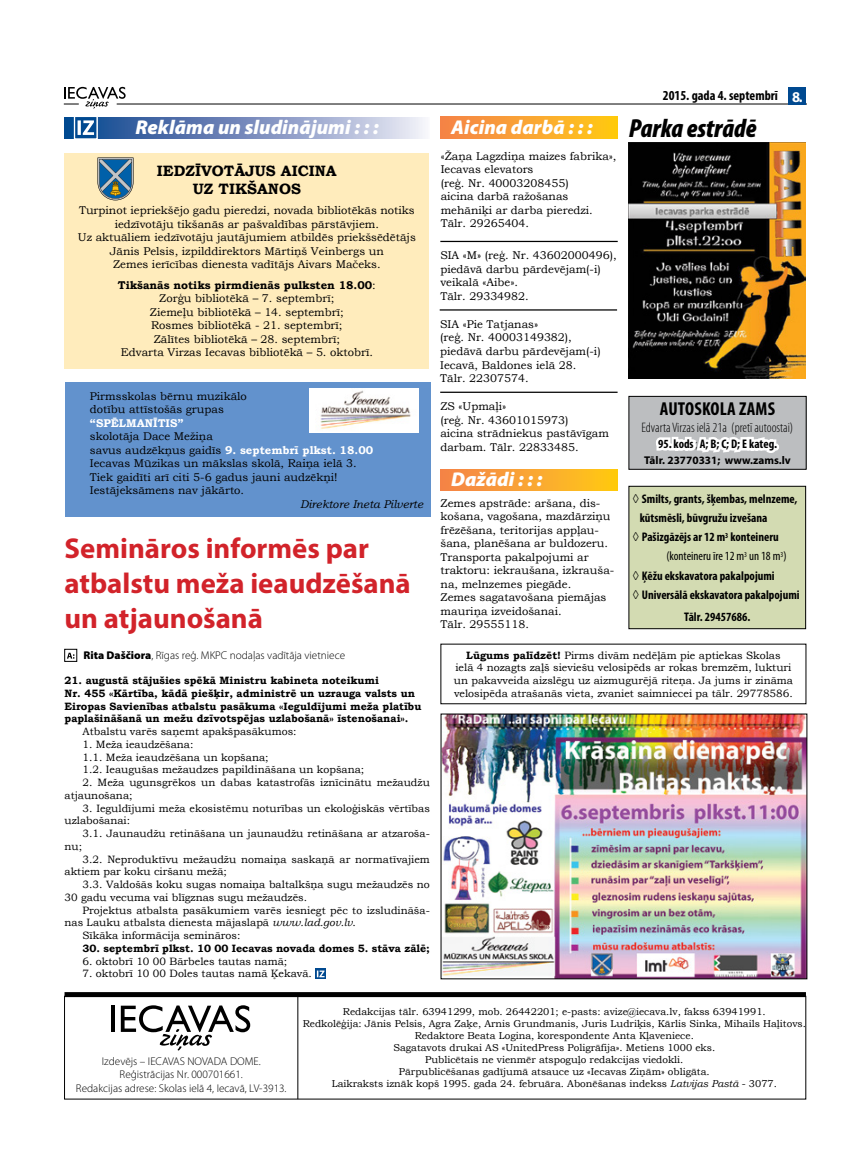
<style>
.page{position:relative;width:851px;height:1170px;background:#fff}
.page>*{position:absolute;margin:0;border:0;box-sizing:border-box;transform-origin:0 0}
.t1{font:700 28.75px/34.5px "Myriad Pro";color:#d2232a}
.t2{font:italic 900 condensed 26.25px "Myriad Pro";color:#000}
.t3{font:italic 900 20px "Myriad Pro";color:#fff}
.t4{font:700 condensed 18.75px "Myriad Pro";letter-spacing:.01em;color:#000}
.t5{font:700 15px/18px "Bookman Old Style";color:#000;text-align:center}
.t6{font:700 15px "Myriad Pro";color:#fff}
.t7{font:300 condensed 13.75px "Myriad Pro";color:#000}
.t8{font:700 condensed 13.75px "Myriad Pro";color:#000}
.t9{font:700 condensed 12.5px "Myriad Pro";color:#000}
.t10{font:condensed 12.5px "Myriad Pro";color:#000}
.t11{font:11.25px/13.5px "Bookman Old Style";color:#000}
.t12{font:300 11.25px/13.5px "Myriad Pro";color:#000;text-align:center}
.t13{font:700 11.25px "Myriad Pro";color:#000}
.t14{font:italic 11.25px "Bookman Old Style";color:#000}
.t15{font:700 11.25px "Bookman Old Style";color:#fff}
.t16{font:10.62px/12.8px "Bookman Old Style";color:#000}
.t17{font:700 10.62px/12.8px "Bookman Old Style";color:#000}
.t18{font:10px/12px "Bookman Old Style";color:#000;text-align:center}
.s1{font-weight:700}
.s2{font-weight:700;color:#fff}
.s3{font-weight:900}
.s4{font-style:italic}
.s5{font-weight:300}
.s6{font-family:"Bookman Old Style";font-weight:400;font-stretch:normal}
</style>
<div class="page">
<hr style="left:117px;top:104px;width:689px;height:1px;background:#000">
<svg style="left:64px;top:87px;width:62px;height:22px"></svg>
<div style="left:788px;top:87px;width:18px;height:18px;background:#004990"></div>
<hr style="left:297px;top:996px;width:1px;height:102px;background:#000">
<hr style="left:111px;top:1005px;width:4px;height:26px;background:#000">
<svg style="left:121px;top:1005px;width:129px;height:45px"></svg>
<div style="left:64px;top:992px;width:741px;height:5px;background:#000"></div>
<svg style="left:64px;top:117px;width:361px;height:21px;background:#7f94c1"></svg>
<svg style="left:73px;top:117px;width:25px;height:22px"></svg>
<div style="left:440px;top:117px;width:178px;height:21px;background:linear-gradient(to right,#f5824c,#ffca15)"></div>
<div style="left:440px;top:469px;width:177px;height:21px;background:linear-gradient(to right,#f5824c,#ffca15)"></div>
<div style="left:65px;top:382px;width:365px;height:135px;background:#6292cd"></div>
<hr style="left:440px;top:391px;width:177px;height:2px;background:#000">
<hr style="left:440px;top:241px;width:177px;height:1px;background:#000">
<div style="left:628px;top:396px;width:178px;height:73px;background:#bcbec0"></div>
<svg style="left:653px;top:378px;width:127px;height:108px"></svg>
<div style="left:772px;top:443px;width:7px;height:7px;border:5px solid #fff;border-radius:50%"></div>
<div style="left:628px;top:396px;width:178px;height:73px;border:1px solid #000"></div>
<div style="left:628px;top:486px;width:177px;height:142px;background:#d3dbb2"></div>
<div style="left:628px;top:486px;width:177px;height:143px;border:1px solid #000"></div>
<img style="left:628px;top:142px;width:177px;height:236px">
<div style="left:64px;top:153px;width:365px;height:215px;background:#ffecbc"></div>
<svg style="left:97px;top:157px;width:36px;height:43px;background:#5b8398"></svg>
<img style="left:443px;top:715px;width:362px;height:261px">
<hr style="left:439px;top:309px;width:178px;height:1px;background:#000">
<svg style="left:67px;top:652px;width:7px;height:6px"></svg>
<div style="left:64px;top:649px;width:13px;height:12px;border:1px solid #000"></div>
<svg style="left:315px;top:968px;width:11px;height:10px"></svg>
<svg style="left:317px;top:970px;width:7px;height:7px"></svg>
<img style="left:309px;top:389px;width:109px;height:44px">
<h3 class="t3" style="left:135px;top:116px;width:245px">Reklāma un sludinājumi : : :</h3>
<h3 class="t5" style="left:157px;top:161px;width:181px">IEDZĪVOTĀJUS AICINA<br>UZ TIKŠANOS</h3>
<p class="t11" style="left:78px;top:203px;width:339px;text-align:center">Turpinot iepriekšējo gadu pieredzi, novada bibliotēkās notiks iedzīvotāju tikšanās ar pašvaldības pārstāvjiem.<br>Uz aktuāliem iedzīvotāju jautājumiem atbildēs priekšsēdētājs Jānis Pelsis, izpilddirektors Mārtiņš Veinbergs un<br>Zemes ierīcības dienesta vadītājs Aivars Mačeks.</p>
<p class="t11" style="left:118px;top:278px;width:259px;text-align:center"><span class="s1">Tikšanās notiks pirmdienās pulksten 18.00</span>:<br>Zorģu bibliotēkā – 7. septembrī;<br>Ziemeļu bibliotēkā – 14. septembrī;<br>Rosmes bibliotēkā - 21. septembrī;<br>Zālītes bibliotēkā – 28. septembrī;<br>Edvarta Virzas Iecavas bibliotēkā – 5. oktobrī.</p>
<p class="t11" style="left:90px;top:389px;width:158px">Pirmsskolas bērnu muzikālo dotību attīstošās grupas</p>
<p class="t15" style="left:90px;top:415px;width:39px">“Spēlman</p>
<p class="t15" style="left:153px;top:415px;width:32px">ītis”</p>
<p class="t11" style="left:90px;top:429px;width:285px">skolotāja Dace Mežiņa<br>savus audzēkņus gaidīs <span class="s2">9. septembrī plkst. 18.00<br></span>Iecavas Mūzikas un mākslas skolā, Raiņa ielā 3.<br>Tiek gaidīti arī citi 5-6 gadus jauni audzēkņi!<br>Iestājeksāmens nav jākārto.</p>
<p class="t14" style="left:300px;top:496px;width:125px">Direktore Ineta Pilverte</p>
<h1 class="t1" style="left:64px;top:530px;width:348px">Semināros informēs par atbalstu meža ieaudzēšanā un atjaunošanā</h1>
<p class="t12" style="left:83px;top:648px;width:263px"><span class="s3">Rita Daščiora</span>, Rīgas reģ. MKPC nodaļas vadītāja vietniece</p>
<p class="t17" style="left:64px;top:673px;width:358px">21. augustā stājušies spēkā Ministru kabineta noteikumi<br>Nr. 455 «Kārtība, kādā piešķir, administrē un uzrauga valsts un Eiropas Savienības atbalstu pasākuma «Ieguldījumi meža platību paplašināšanā un mežu dzīvotspējas uzlabošanā» īstenošanai».</p>
<p class="t16" style="left:82px;top:725px;width:215px">Atbalstu varēs saņemt apakšpasākumos:</p>
<p class="t16" style="left:82px;top:737px;width:283px">1. Meža ieaudzēšana:<br>1.1. Meža ieaudzēšana un kopšana;<br>1.2. Ieaugušas mežaudzes papildināšana un kopšana;</p>
<p class="t16" style="left:64px;top:776px;width:367px;text-indent:18px">2. Meža ugunsgrēkos un dabas katastrofās iznīcinātu mežaudžu atjaunošana;</p>
<p class="t16" style="left:64px;top:801px;width:367px;text-indent:18px">3. Ieguldījumi meža ekosistēmu noturības un ekoloģiskās vērtības uzlabošanai:</p>
<p class="t16" style="left:82px;top:827px;width:349px">3.1. Jaunaudžu retināšana un jaunaudžu retināšana ar atzaroša-</p>
<p class="t16" style="left:64px;top:839px;width:19px">nu;</p>
<p class="t16" style="left:64px;top:852px;width:367px;text-indent:18px">3.2. Neproduktīvu mežaudžu nomaiņa saskaņā ar normatīvajiem aktiem par koku ciršanu mežā;</p>
<p class="t16" style="left:64px;top:878px;width:367px;text-indent:18px">3.3. Valdošās koku sugas nomaiņa baltalkšņa sugu mežaudzēs no<br>30 gadu vecuma vai blīgznas sugu mežaudzēs.</p>
<p class="t16" style="left:82px;top:903px;width:349px">Projektus atbalsta pasākumiem varēs iesniegt pēc to izsludināša-</p>
<p class="t16" style="left:64px;top:916px;width:293px">nas Lauku atbalsta dienesta mājaslapā <span class="s4">www.lad.gov.lv</span>.</p>
<p class="t16" style="left:82px;top:929px;width:159px">Sīkāka informācija semināros:</p>
<p class="t17" style="left:82px;top:941px;width:349px">30. septembrī plkst. 10 00 Iecavas novada domes 5. stāva zālē;</p>
<p class="t16" style="left:82px;top:954px;width:206px">6. oktobrī 10 00 Bārbeles tautas namā;</p>
<p class="t16" style="left:82px;top:967px;width:231px">7. oktobrī 10 00 Doles tautas namā Ķekavā.</p>
<h3 class="t3" style="left:451px;top:116px;width:143px">Aicina darbā : : :</h3>
<p class="t11" style="left:440px;top:149px;width:177px">«Žaņa Lagzdiņa maizes fabrika»,<br>Iecavas elevators<br>(reģ. Nr. 40003208455)<br>aicina darbā ražošanas mehāniķi ar darba pieredzi.<br>Tālr. 29265404.</p>
<p class="t11" style="left:440px;top:249px;width:178px">SIA «M» (reģ. Nr. 43602000496), piedāvā darbu pārdevējam(-i) veikalā «Aibe».<br>Tālr. 29334982.</p>
<p class="t11" style="left:440px;top:317px;width:162px">SIA «Pie Tatjanas»<br>(reģ. Nr. 40003149382), piedāvā darbu pārdevējam(-i)<br>Iecavā, Baldones ielā 28.<br>Tālr. 22307574.</p>
<p class="t11" style="left:440px;top:400px;width:170px">ZS «Upmaļi»<br>(reģ. Nr. 43601015973)<br>aicina strādniekus pastāvīgam darbam. Tālr. 22833485.</p>
<h3 class="t3" style="left:451px;top:468px;width:93px">Dažādi : : :</h3>
<p class="t11" style="left:440px;top:496px;width:175px">Zemes apstrāde: aršana, dis&shy;košana, vagošana, mazdārziņu frēzēšana, teritorijas appļau&shy;šana, planēšana ar buldozeru.<br>Transporta pakalpojumi ar traktoru: iekraušana, izkrauša&shy;na, melnzemes piegāde.<br>Zemes sagatavošana piemājas mauriņa izveidošanai.<br>Tālr. 29555118.</p>
<p class="t8" style="left:662px;top:87px;width:117px">2015. gada 4. septembrī</p>
<h2 class="t2" style="left:628px;top:114px;width:129px">Parka estrādē</h2>
<h3 class="t6" style="left:792px;top:87px;width:12px">8.</h3>
<h3 class="t4" style="left:659px;top:397px;width:117px">AUTOSKOLA ZAMS</h3>
<p class="t7" style="left:641px;top:420px;width:153px">Edvarta Virzas ielā 21a (pretī autoostai)</p>
<p class="t9" style="left:658px;top:436px;width:120px">95. kods <span class="s5">;</span> A; B; C; D; E kateg.</p>
<p class="t13" style="left:644px;top:453px;width:148px">Tālr. 23770331; www.zams.lv</p>
<p class="t9" style="left:632px;top:491px;width:166px"><span class="s6">◊</span> Smilts, grants, šķembas, melnzeme,</p>
<p class="t9" style="left:639px;top:510px;width:129px">kūtsmēsli, būvgružu izvešana</p>
<p class="t9" style="left:632px;top:529px;width:147px"><span class="s6">◊</span> Pašizgāzējs ar 12 m<sup>3</sup> konteineru</p>
<p class="t10" style="left:666px;top:548px;width:122px">(konteineru īre 12 m<sup>3</sup> un 18 m<sup>3</sup>)</p>
<p class="t9" style="left:632px;top:567px;width:143px"><span class="s6">◊</span> Ķēžu ekskavatora pakalpojumi</p>
<p class="t9" style="left:632px;top:586px;width:168px"><span class="s6">◊</span> Universālā ekskavatora pakalpojumi</p>
<p class="t9" style="left:684px;top:609px;width:68px">Tālr. 29457686.</p>
<p class="t16" style="left:454px;top:648px;width:340px;text-align:center"><span class="s1">Lūgums palīdzēt!</span> Pirms divām nedēļām pie aptiekas Skolas<br>ielā 4 nozagts zaļš sieviešu velosipēds ar rokas bremzēm, lukturi un pakavveida aizslēgu uz aizmugurējā riteņa. Ja jums ir zināma velosipēda atrašanās vieta, zvaniet saimniecei pa tālr. 29778586.</p>
<p class="t12" style="left:76px;top:1054px;width:212px">Izdevējs – IECAVAS NOVADA DOME.<br>Reģistrācijas Nr. 000701661.<br>Redakcijas adrese: Skolas ielā 4, Iecavā, LV-3913.</p>
<p class="t18" style="left:302px;top:1005px;width:504px">Redakcijas tālr. 63941299, mob. 26442201; e-pasts: avize@iecava.lv, fakss 63941991.<br>Redkolēģija: Jānis Pelsis, Agra Zaķe, Arnis Grundmanis, Juris Ludriķis, Kārlis Sinka, Mihails Haļitovs.<br>Redaktore Beata Logina, korespondente Anta Kļaveniece.<br>Sagatavots drukai AS «UnitedPress Poligrāfija». Metiens 1000 eks.<br>Publicētais ne vienmēr atspoguļo redakcijas viedokli.<br>Pārpublicēšanas gadījumā atsauce uz «Iecavas Ziņām» obligāta.<br>Laikraksts iznāk kopš 1995. gada 24. februāra. Abonēšanas indekss <span class="s4">Latvijas Pastā</span> - 3077.</p>
</div>
